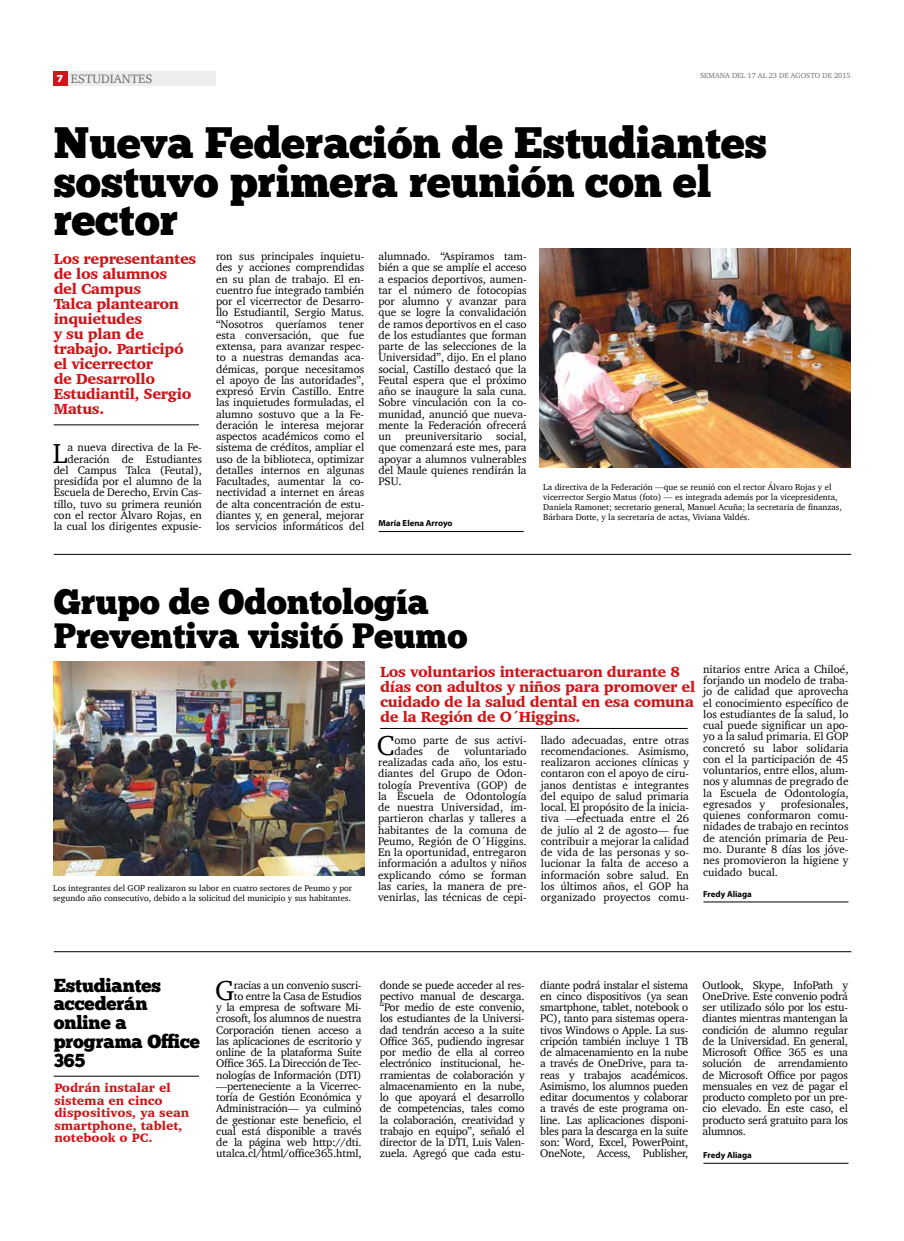
<style>
.page{position:relative;width:904px;height:1241px;background:#fff}
.page>*{position:absolute;margin:0;border:0;box-sizing:border-box;transform-origin:0 0}
.t1{font:43.75px/38.8px "Chunk Five Ex";color:#000}
.t2{font:35px/33.8px "Chunk Five Ex";color:#000}
.t3{font:28px "Charter";color:#000}
.t4{font:18.75px/18.8px "Chunk Five Ex";letter-spacing:-.005em;color:#000}
.t5{font:900 15px/15px "Charter";letter-spacing:-.025em;color:#cd171a}
.t6{font:900 12.5px/12.5px "Charter";color:#cd171a}
.t7{font:12.5px "Charter";color:#706f6f}
.t8{font:11.25px/11.2px "Charter";letter-spacing:-.01em;color:#000;text-align:justify}
.t9{font:8.75px/10px "Charter";color:#000}
.t10{font:700 8.75px "Myriad Pro";color:#000}
.t11{font:7.5px "Charter";color:#706f6f}
.s1{font-family:"Chunk Five Ex";font-size:10px;color:#fff}
</style>
<div class="page">
<div style="left:53px;top:71px;width:15px;height:15px;background:#cd171a"></div>
<div style="left:69px;top:71px;width:147px;height:15px;background:#ededed"></div>
<hr style="left:54px;top:424px;width:145px;height:1px;background:#000">
<hr style="left:54px;top:1075px;width:145px;height:1px;background:#000">
<hr style="left:54px;top:554px;width:797px;height:1px;background:#000">
<hr style="left:54px;top:951px;width:797px;height:1px;background:#000">
<hr style="left:380px;top:728px;width:307px;height:1px;background:#000">
<hr style="left:379px;top:531px;width:145px;height:1px;background:#000">
<hr style="left:703px;top:901px;width:145px;height:1px;background:#000">
<hr style="left:703px;top:1162px;width:145px;height:1px;background:#000">
<img style="left:540px;top:249px;width:310px;height:219px">
<img style="left:53px;top:661px;width:311px;height:214px">
<p class="t7" style="left:57px;top:68px;width:97px"><span class="s1">7</span> ESTUDIANTES</p>
<p class="t11" style="left:700px;top:69px;width:152px">SEMANA DEL 17 AL 23 DE AGOSTO DE 2015</p>
<h1 class="t1" style="left:54px;top:122px;width:715px">Nueva Federación de Estudiantes sostuvo primera reunión con el rector</h1>
<h3 class="t5" style="left:54px;top:251px;width:144px">Los representantes de los alumnos<br>del Campus<br>Talca plantearon inquietudes<br>y su plan de trabajo. Participó el vicerrector<br>de Desarrollo<br>Estudiantil, Sergio<br>Matus.</h3>
<p class="t8" style="left:54px;top:441px;width:150px;text-align:right">a nueva directiva de la Fe&shy;deración de Estudiantes del Campus Talca (Feutal), presidida por el alumno de la<br>Escuela de Derecho, Ervin Cas&shy;tillo, tuvo su primera reunión con el rector Álvaro Rojas, en la cual los dirigentes expusie-</p>
<h3 class="t3" style="left:53px;top:429px;width:16px">L</h3>
<p class="t8" style="left:216px;top:250px;width:150px">ron sus principales inquietu&shy;des y acciones comprendidas en su plan de trabajo. El en&shy;cuentro fue integrado también por el vicerrector de Desarro&shy;llo Estudiantil, Sergio Matus. “Nosotros queríamos tener esta conversación, que fue extensa, para avanzar respec&shy;to a nuestras demandas aca&shy;démicas, porque necesitamos el apoyo de las autoridades”, expresó Ervin Castillo. Entre las inquietudes formuladas, el alumno sostuvo que a la Fe&shy;deración le interesa mejorar aspectos académicos como el sistema de créditos, ampliar el uso de la biblioteca, optimizar detalles internos en algunas Facultades, aumentar la co&shy;nectividad a internet en áreas de alta concentración de estu&shy;diantes y, en general, mejorar los servicios informáticos del</p>
<p class="t8" style="left:378px;top:250px;width:150px">alumnado. “Aspiramos tam&shy;bién a que se amplíe el acceso a espacios deportivos, aumen&shy;tar el número de fotocopias por alumno y avanzar para que se logre la convalidación de ramos deportivos en el caso de los estudiantes que forman parte de las selecciones de la Universidad”, dijo. En el plano social, Castillo destacó que la Feutal espera que el próximo año se inaugure la sala cuna.<br>Sobre vinculación con la co&shy;munidad, anunció que nueva&shy;mente la Federación ofrecerá un preuniversitario social, que comenzará este mes, para apoyar a alumnos vulnerables del Maule quienes rendirán la PSU.</p>
<p class="t10" style="left:378px;top:517px;width:76px">María Elena Arroyo</p>
<p class="t9" style="left:543px;top:481px;width:300px">La directiva de la Federación —que se reunió con el rector Álvaro Rojas y el vicerrector Sergio Matus (foto) — es integrada además por la vicepresidenta, Daniela Ramonet; secretario general, Manuel Acuña; la secretaria de finanzas, Bárbara Dotte, y la secretaria de actas, Viviana Valdés.</p>
<h2 class="t2" style="left:54px;top:584px;width:415px">Grupo de Odontología<br>Preventiva visitó Peumo</h2>
<p class="t9" style="left:53px;top:882px;width:301px">Los integrantes del GOP realizaron su labor en cuatro sectores de Peumo y por segundo año consecutivo, debido a la solicitud del municipio y sus habitantes.</p>
<h3 class="t5" style="left:380px;top:663px;width:316px">Los voluntarios interactuaron durante 8 días con adultos y niños para promover el cuidado de la salud dental en esa comuna de la Región de O´Higgins.</h3>
<p class="t8" style="left:703px;top:663px;width:147px">nitarios entre Arica a Chiloé, forjando un modelo de traba&shy;jo de calidad que aprovecha el conocimiento específico de los estudiantes de la salud, lo cual puede significar un apo&shy;yo a la salud primaria. El GOP concretó su labor solidaria con el la participación de 45 voluntarios, entre ellos, alum&shy;nos y alumnas de pregrado de la Escuela de Odontología, egresados y</p>
<p class="t8" style="left:378px;top:745px;width:150px;text-indent:86px">voluntariado realizadas cada año, los estu&shy;diantes del Grupo de Odon&shy;tología Preventiva (GOP) de la Escuela de Odontología de nuestra Universidad, im&shy;partieron charlas y talleres a habitantes de la comuna de Peumo, Región de O´Higgins.<br>En la oportunidad, entregaron información a adultos y niños explicando cómo se forman las caries, la manera de pre&shy;venirlas, las técnicas de cepi-</p>
<p class="t8" style="left:541px;top:734px;width:150px">llado adecuadas, entre otras recomendaciones. Asimismo, realizaron acciones clínicas y contaron con el apoyo de ciru&shy;janos dentistas e integrantes del equipo de salud primaria local. El propósito de la inicia&shy;tiva —efectuada entre el 26 de julio al 2 de agosto— fue contribuir a mejorar la calidad de vida de las personas y so&shy;lucionar la falta de acceso a información sobre salud. En los últimos años, el GOP ha organizado proyectos comu-</p>
<h3 class="t3" style="left:377px;top:721px;width:19px">C</h3>
<p class="t8" style="left:394px;top:734px;width:133px">omo parte de sus activi&shy;dades</p>
<p class="t8" style="left:437px;top:745px;width:13px">de</p>
<p class="t8" style="left:703px;top:798px;width:147px;text-indent:77px">profesionales, quienes conformaron comu&shy;nidades de trabajo en recintos de atención primaria de Peu&shy;mo. Durante 8 días los jóve&shy;nes promovieron la higiene y cuidado bucal.</p>
<p class="t10" style="left:703px;top:887px;width:50px">Fredy Aliaga</p>
<h3 class="t4" style="left:54px;top:975px;width:148px">Estudiantes accederán online a programa Office<br>365</h3>
<h3 class="t3" style="left:215px;top:965px;width:21px">G</h3>
<p class="t8" style="left:216px;top:978px;width:147px;text-align:right">racias a un convenio suscri-<br>to entre la Casa de Estudios<br>y la empresa de software Mi&shy;crosoft, los alumnos de nuestra<br>Corporación tienen acceso a las aplicaciones de escritorio y online de la plataforma Suite<br>Office 365. La Dirección de Tec&shy;nologías de Información (DTI) —perteneciente a la Vicerrec&shy;toría de Gestión Económica y<br>Administración— ya culminó de gestionar este beneficio, el cual está disponible a través de la página web http://dti. utalca.cl/html/office365.html,</p>
<p class="t8" style="left:380px;top:978px;width:146px">donde se puede acceder al res&shy;pectivo manual de descarga. “Por medio de este convenio, los estudiantes de la Universi&shy;dad tendrán acceso a la suite Office 365, pudiendo ingresar por medio de ella al correo electrónico institucional, he&shy;rramientas de colaboración y almacenamiento en la nube, lo que apoyará el desarrollo de competencias, tales como la colaboración, creatividad y trabajo en equipo”, señaló el director de la DTI, Luis Valen&shy;zuela. Agregó que cada estu-</p>
<p class="t8" style="left:540px;top:978px;width:149px">diante podrá instalar el sistema en cinco dispositivos (ya sean smartphone, tablet, notebook o PC), tanto para sistemas opera&shy;tivos Windows o Apple. La sus&shy;cripción también incluye 1 TB de almacenamiento en la nube a través de OneDrive, para ta&shy;reas y trabajos académicos.<br>Asimismo, los alumnos pueden editar documentos y colaborar a través de este programa on&shy;line. Las aplicaciones disponi&shy;bles para la descarga en la suite son: Word, Excel, PowerPoint, OneNote, Access, Publisher,</p>
<p class="t6" style="left:54px;top:1081px;width:136px">Podrán instalar el sistema en cinco dispositivos, ya sean smartphone, tablet, notebook o PC.</p>
<p class="t8" style="left:702px;top:978px;width:147px">Outlook, Skype, InfoPath y OneDrive. Este convenio podrá ser utilizado sólo por los estu&shy;diantes mientras mantengan la condición de alumno regular de la Universidad. En general, Microsoft Office 365 es una solución de arrendamiento de Microsoft Office por pagos mensuales en vez de pagar el producto completo por un pre&shy;cio elevado. En este caso, el producto será gratuito para los alumnos.</p>
<p class="t10" style="left:703px;top:1148px;width:50px">Fredy Aliaga</p>
</div>
